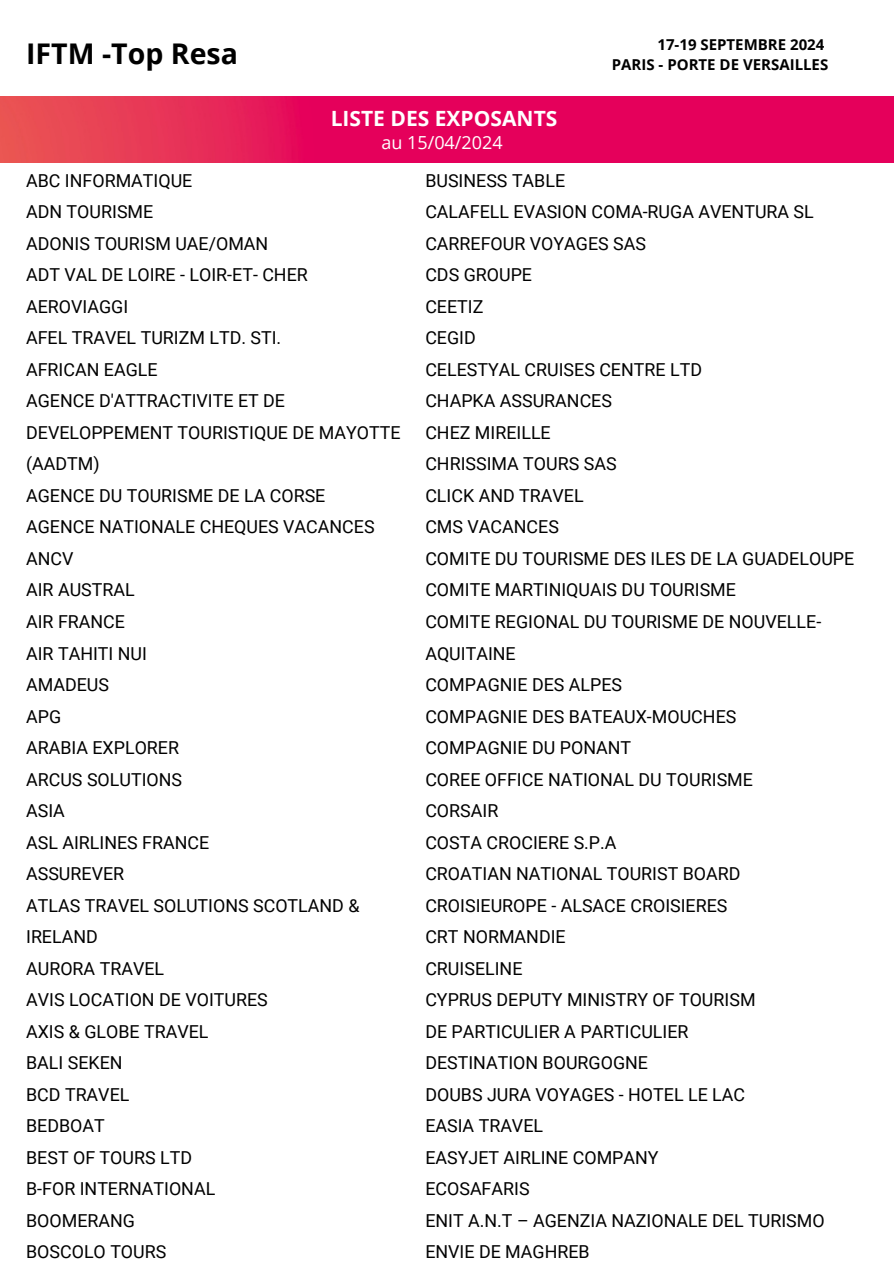
<style>
.page{position:relative;width:894px;height:1264px;background:#fff}
.page>*{position:absolute;margin:0;border:0;box-sizing:border-box;transform-origin:0 0}
.t1{font:700 28.5px "Open Sans";color:#000}
.t2{font:700 21px "Open Sans";color:#fff}
.t3{font:18px "Open Sans";color:#fff}
.t4{font:17.85px/31.5px "Roboto";color:#000}
.t5{font:700 15px "Open Sans";color:#000}
</style>
<div class="page">
<img style="left:0;top:96px;width:893px;height:66px">
<h3 class="t1" style="left:26px;top:33px;width:213px">IFTM -Top Resa</h3>
<p class="t5" style="left:657px;top:34px;width:168px">17-19 SEPTEMBRE 2024</p>
<p class="t5" style="left:611px;top:54px;width:218px">PARIS - PORTE DE VERSAILLES</p>
<p class="t2" style="left:330px;top:104px;width:228px">LISTE DES EXPOSANTS</p>
<h2 class="t3" style="left:381px;top:130px;width:123px">au 15/04/2024</h2>
<h4 class="t4" style="left:26px;top:165px;width:376px">ABC INFORMATIQUE<br>ADN TOURISME<br>ADONIS TOURISM UAE/OMAN<br>ADT VAL DE LOIRE - LOIR-ET- CHER<br>AEROVIAGGI<br>AFEL TRAVEL TURIZM LTD. STI.<br>AFRICAN EAGLE<br>AGENCE D'ATTRACTIVITE ET DE<br>DEVELOPPEMENT TOURISTIQUE DE MAYOTTE (AADTM)<br>AGENCE DU TOURISME DE LA CORSE<br>AGENCE NATIONALE CHEQUES VACANCES<br>ANCV<br>AIR AUSTRAL<br>AIR FRANCE<br>AIR TAHITI NUI<br>AMADEUS<br>APG<br>ARABIA EXPLORER<br>ARCUS SOLUTIONS<br>ASIA<br>ASL AIRLINES FRANCE<br>ASSUREVER<br>ATLAS TRAVEL SOLUTIONS SCOTLAND &amp;<br>IRELAND<br>AURORA TRAVEL<br>AVIS LOCATION DE VOITURES<br>AXIS &amp; GLOBE TRAVEL<br>BALI SEKEN<br>BCD TRAVEL<br>BEDBOAT<br>BEST OF TOURS LTD<br>B-FOR INTERNATIONAL<br>BOOMERANG<br>BOSCOLO TOURS</h4>
<h3 class="t4" style="left:425px;top:165px;width:430px">BUSINESS TABLE<br>CALAFELL EVASION COMA-RUGA AVENTURA SL<br>CARREFOUR VOYAGES SAS<br>CDS GROUPE<br>CEETIZ<br>CEGID<br>CELESTYAL CRUISES CENTRE LTD<br>CHAPKA ASSURANCES<br>CHEZ MIREILLE<br>CHRISSIMA TOURS SAS<br>CLICK AND TRAVEL<br>CMS VACANCES<br>COMITE DU TOURISME DES ILES DE LA GUADELOUPE<br>COMITE MARTINIQUAIS DU TOURISME<br>COMITE REGIONAL DU TOURISME DE NOUVELLE-<br>AQUITAINE<br>COMPAGNIE DES ALPES<br>COMPAGNIE DES BATEAUX-MOUCHES<br>COMPAGNIE DU PONANT<br>COREE OFFICE NATIONAL DU TOURISME<br>CORSAIR<br>COSTA CROCIERE S.P.A<br>CROATIAN NATIONAL TOURIST BOARD<br>CROISIEUROPE - ALSACE CROISIERES<br>CRT NORMANDIE<br>CRUISELINE<br>CYPRUS DEPUTY MINISTRY OF TOURISM<br>DE PARTICULIER A PARTICULIER<br>DESTINATION BOURGOGNE<br>DOUBS JURA VOYAGES - HOTEL LE LAC<br>EASIA TRAVEL<br>EASYJET AIRLINE COMPANY<br>ECOSAFARIS<br>ENIT A.N.T – AGENZIA NAZIONALE DEL TURISMO<br>ENVIE DE MAGHREB</h3>
</div>
